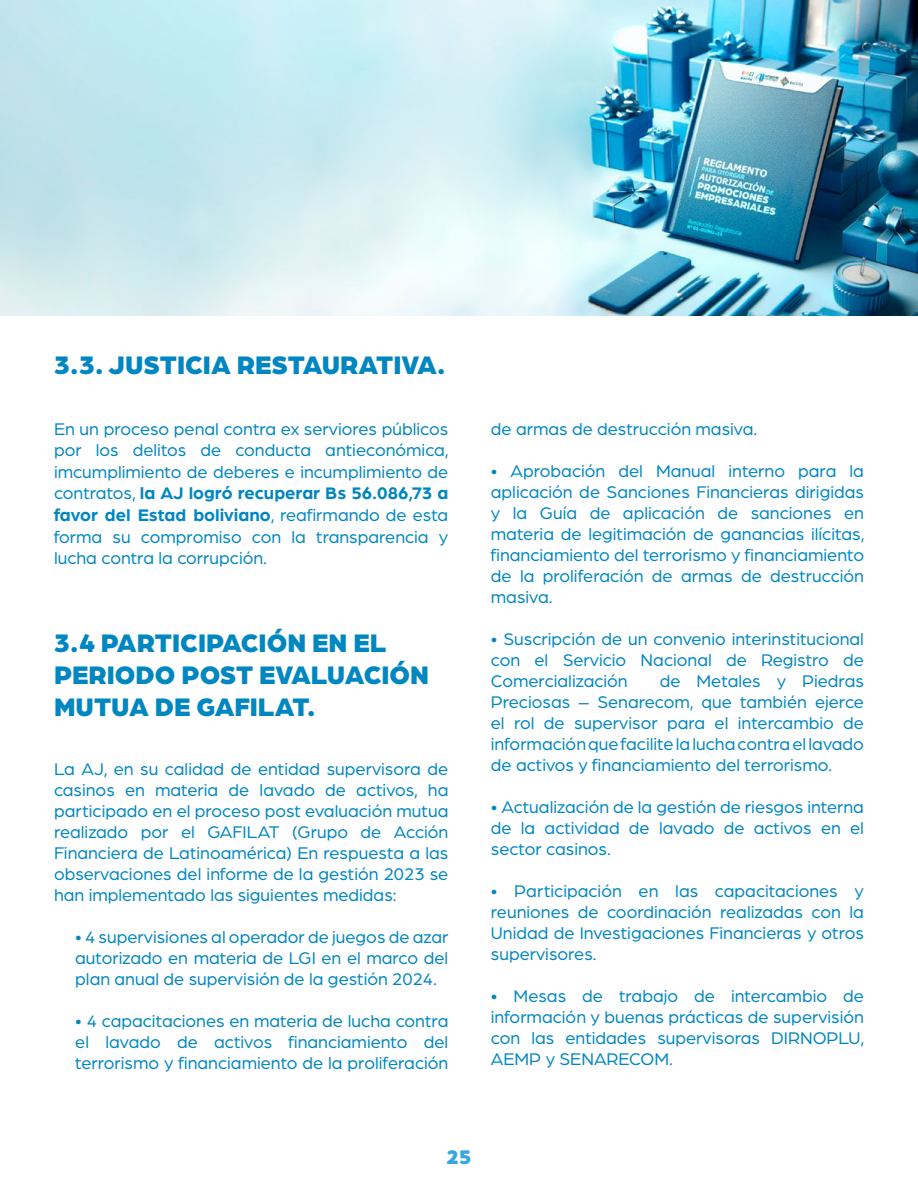
<style>
.page{position:relative;width:918px;height:1188px;background:#fff}
.page>*{position:absolute;margin:0;border:0;box-sizing:border-box;transform-origin:0 0}
.t1{font:900 27px/32.4px "Arboria";color:#0086c1}
.t2{font:900 21px "Arboria";color:#35a8df}
.t3{font:18px/21px "Arboria";color:#0086c1;text-align:justify}
.s1{font-weight:700}
</style>
<div class="page">
<img style="left:0;top:0;width:918px;height:315px">
<h1 class="t1" style="left:54px;top:346px;width:394px">3.3. JUSTICIA RESTAURATIVA.</h1>
<p class="t3" style="left:54px;top:417px;width:396px;line-height:21.6px">En un proceso penal contra ex serviores públicos por los delitos de conducta antieconómica, imcumplimiento de deberes e incumplimiento de contratos, <span class="s1">la AJ logró recuperar Bs 56.086,73 a favor del Estad boliviano</span>, reafirmando de esta forma su compromiso con la transparencia y lucha contra la corrupción.</p>
<p class="t3" style="left:491px;top:417px;width:268px">de armas de destrucción masiva.</p>
<p class="t3" style="left:491px;top:459px;width:375px">• Aprobación del Manual interno para la aplicación de Sanciones Financieras dirigidas y la Guía de aplicación de sanciones en materia de legitimación de ganancias ilícitas, financiamiento del terrorismo y financiamiento de la proliferación de armas de destrucción masiva.</p>
<p class="t3" style="left:491px;top:627px;width:375px">• Suscripción de un convenio interinstitucional con el Servicio Nacional de Registro de Comercialización</p>
<h1 class="t1" style="left:54px;top:624px;width:377px">3.4 PARTICIPACIÓN EN EL<br>PERIODO POST EVALUACIÓN<br>MUTUA DE GAFILAT.</h1>
<p class="t3" style="left:491px;top:669px;width:375px;text-indent:169px">de Metales y Piedras Preciosas – Senarecom, que también ejerce el rol de supervisor para el intercambio de información que facilite la lucha contra el lavado de activos y financiamiento del terrorismo.</p>
<p class="t3" style="left:491px;top:795px;width:375px">• Actualización de la gestión de riesgos interna de la actividad de lavado de activos en el sector casinos.</p>
<p class="t3" style="left:491px;top:879px;width:375px">• Participación en las capacitaciones y reuniones de coordinación realizadas con la Unidad de Investigaciones Financieras y otros supervisores.</p>
<p class="t3" style="left:491px;top:984px;width:375px">• Mesas de trabajo de intercambio de información y buenas prácticas de supervisión con las entidades supervisoras DIRNOPLU, AEMP y SENARECOM.</p>
<p class="t3" style="left:54px;top:757px;width:396px">La AJ, en su calidad de entidad supervisora de casinos en materia de lavado de activos, ha participado en el proceso post evaluación mutua realizado por el GAFILAT (Grupo de Acción Financiera de Latinoamérica) En respuesta a las observaciones del informe de la gestión 2023 se han implementado las siguientes medidas:</p>
<p class="t3" style="left:75px;top:925px;width:375px">• 4 supervisiones al operador de juegos de azar autorizado en materia de LGI en el marco del plan anual de supervisión de la gestión 2024.</p>
<p class="t3" style="left:75px;top:1009px;width:375px">• 4 capacitaciones en materia de lucha contra el lavado de activos financiamiento del terrorismo y financiamiento de la proliferación</p>
<p class="t2" style="left:447px;top:1142px;width:26px">25</p>
</div>
